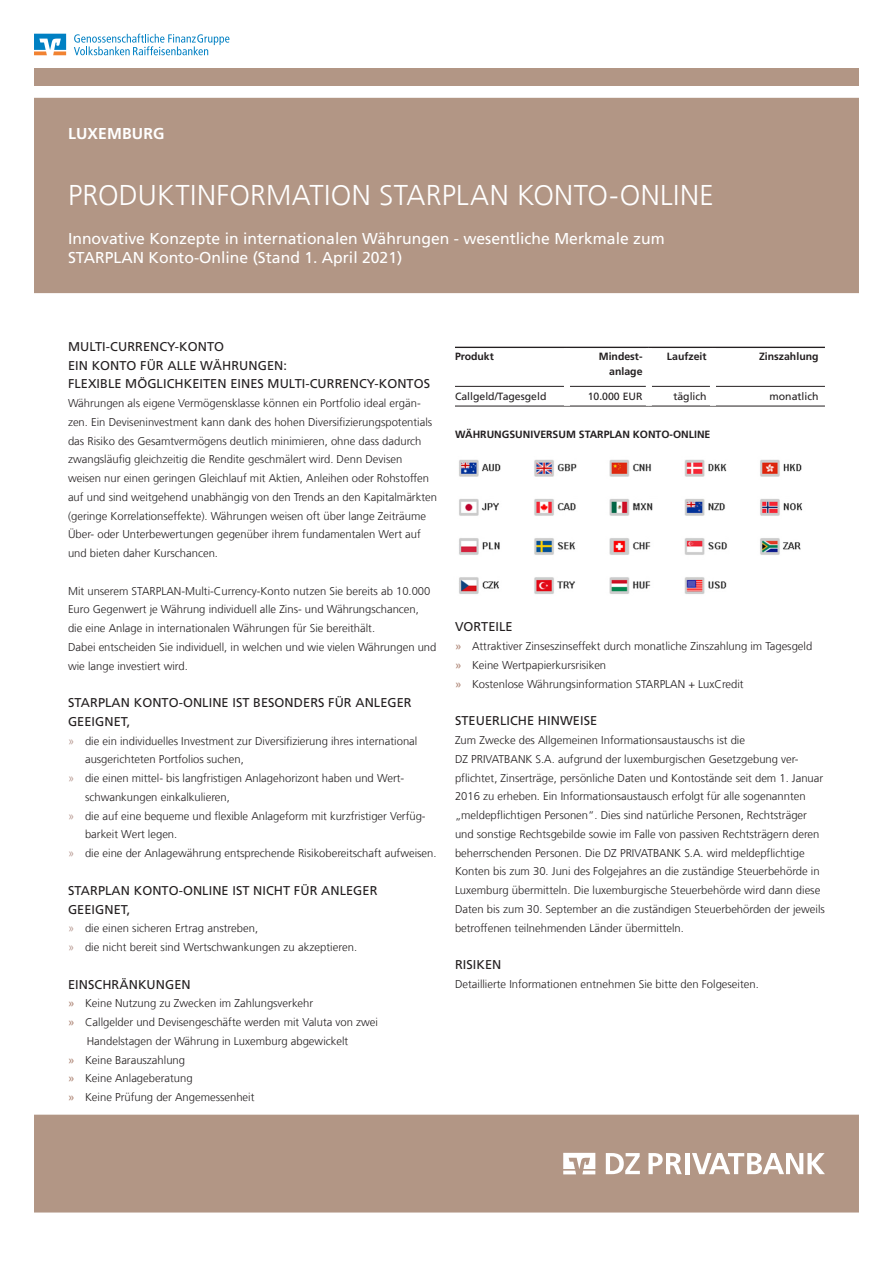
<style>
.page{position:relative;width:893px;height:1263px;background:#fff}
.page>*{position:absolute;margin:0;border:0;box-sizing:border-box;transform-origin:0 0}
._01_Headline_Light_3{font:300 28.5px "Frutiger LT Com";letter-spacing:.015em;color:#fff}
._05_Subhead_Roman_10{font:15.75px/19.5px "Frutiger LT Com";color:#fff}
._04_Subline_Bold_10{font:700 15.75px "Frutiger LT Com";letter-spacing:.01em;color:#fff}
._07_Roman_9_5pt_Vers{font:12.75px/18.8px "Frutiger LT Com";letter-spacing:.005em;color:#231f20}
._09_Light_8_5pt_Schw{font:300 11.25px/18.8px "Frutiger LT Com";color:#231f20}
._07_Roman_9_5pt_Vers-2{font:300 11.25px "Frutiger LT Com";color:#231f20}
._10_Bold_7pt_Versal{font:700 10.5px "Frutiger LT Com";color:#231f20}
._19_Tabellen_rechtsb{font:700 10.5px "Frutiger LT Com";color:#231f20}
._19_Tabellen_rechtsb-2{font:10.5px "Frutiger LT Com";color:#231f20}
._18_Tabellen_linksbü{font:10.5px "Frutiger LT Com";color:#231f20}
._18_Tabellen_linksbü-2{font:700 10.5px "Frutiger LT Com";color:#231f20}
.s1{color:#a9847b}
.s2{font-weight:400;color:#af8777}
</style>
<div class="page">
<hr style="left:455px;top:347px;width:112px;height:1px;background:#231f20">
<hr style="left:567px;top:347px;width:82px;height:1px;background:#231f20">
<hr style="left:649px;top:347px;width:64px;height:1px;background:#231f20">
<hr style="left:713px;top:347px;width:112px;height:1px;background:#231f20">
<hr style="left:455px;top:386px;width:109px;height:1px;background:#231f20">
<hr style="left:570px;top:386px;width:76px;height:1px;background:#231f20">
<hr style="left:652px;top:386px;width:58px;height:1px;background:#231f20">
<hr style="left:716px;top:386px;width:109px;height:1px;background:#231f20">
<hr style="left:455px;top:406px;width:112px;height:1px;background:#231f20">
<hr style="left:567px;top:406px;width:82px;height:1px;background:#231f20">
<hr style="left:649px;top:406px;width:64px;height:1px;background:#231f20">
<hr style="left:713px;top:406px;width:112px;height:1px;background:#231f20">
<img style="left:458px;top:459px;width:345px;height:135px">
<div style="left:34px;top:98px;width:825px;height:195px;background:#b29685"></div>
<div style="left:34px;top:68px;width:825px;height:17px;background:#b29685"></div>
<svg style="left:74px;top:34px;width:155px;height:21px"></svg>
<svg style="left:34px;top:34px;width:32px;height:21px"></svg>
<div style="left:34px;top:1115px;width:825px;height:97px;background:#b29685"></div>
<svg style="left:606px;top:1153px;width:34px;height:21px"></svg>
<svg style="left:648px;top:1153px;width:34px;height:21px"></svg>
<hr style="left:685px;top:1153px;width:4px;height:21px;background:#fff">
<svg style="left:692px;top:1153px;width:133px;height:21px"></svg>
<svg style="left:563px;top:1153px;width:32px;height:21px"></svg>
<p class="_04_Subline_Bold_10" style="left:68px;top:123px;width:98px">LUXEMBURG</p>
<p class="_01_Headline_Light_3" style="left:68px;top:177px;width:647px">PRODUKTINFORMATION STARPLAN KONTO-ONLINE</p>
<p class="_05_Subhead_Roman_10" style="left:68px;top:228px;width:598px">Innovative Konzepte in internationalen Währungen - wesentliche Merkmale zum<br>STARPLAN Konto-Online (Stand 1. April 2021)</p>
<p class="_07_Roman_9_5pt_Vers" style="left:68px;top:337px;width:158px">MULTI-CURRENCY-KONTO</p>
<p class="_07_Roman_9_5pt_Vers" style="left:68px;top:356px;width:364px">EIN KONTO FÜR ALLE WÄHRUNGEN:<br>FLEXIBLE MÖGLICHKEITEN EINES MULTI-CURRENCY-KONTOS</p>
<p class="_09_Light_8_5pt_Schw" style="left:68px;top:394px;width:370px">Währungen als eigene Vermögensklasse können ein Portfolio ideal ergän&shy;zen. Ein Deviseninvestment kann dank des hohen Diversifizierungspotentials das Risiko des Gesamtvermögens deutlich minimieren, ohne dass dadurch zwangsläufig gleichzeitig die Rendite geschmälert wird. Denn Devisen weisen nur einen geringen Gleichlauf mit Aktien, Anleihen oder Rohstoffen auf und sind weitgehend unabhängig von den Trends an den Kapitalmärkten (geringe Korrelationseffekte). Währungen weisen oft über lange Zeiträume Über- oder Unterbewertungen gegenüber ihrem fundamentalen Wert auf und bieten daher Kurschancen.</p>
<p class="_09_Light_8_5pt_Schw" style="left:68px;top:581px;width:364px">Mit unserem STARPLAN-Multi-Currency-Konto nutzen Sie bereits ab 10.000<br>Euro Gegenwert je Währung individuell alle Zins- und Währungschancen,</p>
<p class="_09_Light_8_5pt_Schw" style="left:68px;top:619px;width:309px">die eine Anlage in internationalen Währungen für Sie bereithält.</p>
<p class="_09_Light_8_5pt_Schw" style="left:68px;top:638px;width:370px">Dabei entscheiden Sie individuell, in welchen und wie vielen Währungen und wie lange investiert wird.</p>
<p class="_07_Roman_9_5pt_Vers" style="left:68px;top:693px;width:345px">STARPLAN KONTO-ONLINE IST BESONDERS FÜR ANLEGER<br>GEEIGNET,</p>
<p class="_09_Light_8_5pt_Schw" style="left:85px;top:731px;width:334px;text-indent:-17px"><span class="s1">»</span> die ein individuelles Investment zur Diversifizierung ihres international ausgerichteten Portfolios suchen,</p>
<p class="_09_Light_8_5pt_Schw" style="left:85px;top:769px;width:321px;text-indent:-17px"><span class="s1">»</span> die einen mittel- bis langfristigen Anlagehorizont haben und Wert&shy;schwankungen einkalkulieren,</p>
<p class="_09_Light_8_5pt_Schw" style="left:85px;top:806px;width:342px;text-indent:-17px"><span class="s1">»</span> die auf eine bequeme und flexible Anlageform mit kurzfristiger Verfüg&shy;barkeit Wert legen.</p>
<p class="_09_Light_8_5pt_Schw" style="left:68px;top:844px;width:370px"><span class="s1">»</span> die eine der Anlagewährung entsprechende Risikobereitschaft aufweisen.</p>
<p class="_07_Roman_9_5pt_Vers" style="left:68px;top:881px;width:311px">STARPLAN KONTO-ONLINE IST NICHT FÜR ANLEGER<br>GEEIGNET,</p>
<p class="_09_Light_8_5pt_Schw" style="left:68px;top:919px;width:192px"><span class="s1">»</span> die einen sicheren Ertrag anstreben,</p>
<p class="_09_Light_8_5pt_Schw" style="left:68px;top:938px;width:291px"><span class="s1">»</span> die nicht bereit sind Wertschwankungen zu akzeptieren.</p>
<p class="_07_Roman_9_5pt_Vers" style="left:68px;top:974px;width:124px">EINSCHRÄNKUNGEN</p>
<p class="_09_Light_8_5pt_Schw" style="left:68px;top:994px;width:247px"><span class="s2">»</span> Keine Nutzung zu Zwecken im Zahlungsverkehr</p>
<p class="_09_Light_8_5pt_Schw" style="left:68px;top:1013px;width:312px"><span class="s2">»</span> Callgelder und Devisengeschäfte werden mit Valuta von zwei</p>
<p class="_09_Light_8_5pt_Schw" style="left:87px;top:1031px;width:263px">Handelstagen der Währung in Luxemburg abgewickelt</p>
<p class="_09_Light_8_5pt_Schw" style="left:68px;top:1050px;width:119px"><span class="s2">»</span> Keine Barauszahlung</p>
<p class="_09_Light_8_5pt_Schw" style="left:68px;top:1069px;width:126px"><span class="s2">»</span> Keine Anlageberatung</p>
<p class="_09_Light_8_5pt_Schw" style="left:68px;top:1088px;width:188px"><span class="s2">»</span> Keine Prüfung der Angemessenheit</p>
<p class="_18_Tabellen_linksbü-2" style="left:455px;top:350px;width:40px">Produkt</p>
<p class="_19_Tabellen_rechtsb" style="left:599px;top:350px;width:45px">Mindest-</p>
<p class="_19_Tabellen_rechtsb" style="left:609px;top:365px;width:35px">anlage</p>
<p class="_19_Tabellen_rechtsb" style="left:667px;top:350px;width:41px">Laufzeit</p>
<p class="_19_Tabellen_rechtsb" style="left:759px;top:350px;width:61px">Zinszahlung</p>
<p class="_18_Tabellen_linksbü" style="left:455px;top:390px;width:93px">Callgeld/Tagesgeld</p>
<p class="_19_Tabellen_rechtsb-2" style="left:588px;top:390px;width:56px">10.000 EUR</p>
<p class="_19_Tabellen_rechtsb-2" style="left:673px;top:390px;width:35px">täglich</p>
<p class="_19_Tabellen_rechtsb-2" style="left:770px;top:390px;width:51px">monatlich</p>
<p class="_10_Bold_7pt_Versal" style="left:455px;top:428px;width:257px">WÄHRUNGSUNIVERSUM STARPLAN KONTO-ONLINE</p>
<p class="_07_Roman_9_5pt_Vers" style="left:455px;top:618px;width:59px">VORTEILE</p>
<p class="_09_Light_8_5pt_Schw" style="left:455px;top:637px;width:359px"><span class="s2">»</span> Attraktiver Zinseszinseffekt durch monatliche Zinszahlung im Tagesgeld</p>
<p class="_09_Light_8_5pt_Schw" style="left:455px;top:656px;width:153px"><span class="s2">»</span> Keine Wertpapierkursrisiken</p>
<p class="_09_Light_8_5pt_Schw" style="left:455px;top:674px;width:290px"><span class="s2">»</span> Kostenlose Währungsinformation STARPLAN + LuxCredit</p>
<p class="_07_Roman_9_5pt_Vers" style="left:455px;top:711px;width:144px">STEUERLICHE HINWEISE</p>
<p class="_09_Light_8_5pt_Schw" style="left:455px;top:731px;width:292px">Zum Zwecke des Allgemeinen Informationsaustauschs ist die</p>
<p class="_09_Light_8_5pt_Schw" style="left:455px;top:749px;width:370px">DZ PRIVATBANK S.A. aufgrund der luxemburgischen Gesetzgebung ver&shy;pflichtet, Zinserträge, persönliche Daten und Kontostände seit dem 1. Januar<br>2016 zu erheben. Ein Informationsaustausch erfolgt für alle sogenannten</p>
<p class="_09_Light_8_5pt_Schw" style="left:455px;top:806px;width:371px">„meldepflichtigen Personen“. Dies sind natürliche Personen, Rechtsträger und sonstige Rechtsgebilde sowie im Falle von passiven Rechtsträgern deren beherrschenden Personen. Die DZ PRIVATBANK S.A. wird meldepflichtige Konten bis zum 30. Juni des Folgejahres an die zuständige Steuerbehörde in Luxemburg übermitteln. Die luxemburgische Steuerbehörde wird dann diese Daten bis zum 30. September an die zuständigen Steuerbehörden der jeweils betroffenen teilnehmenden Länder übermitteln.</p>
<p class="_07_Roman_9_5pt_Vers" style="left:455px;top:955px;width:48px">RISIKEN</p>
<p class="_07_Roman_9_5pt_Vers-2" style="left:455px;top:977px;width:305px">Detaillierte Informationen entnehmen Sie bitte den Folgeseiten.</p>
</div>
